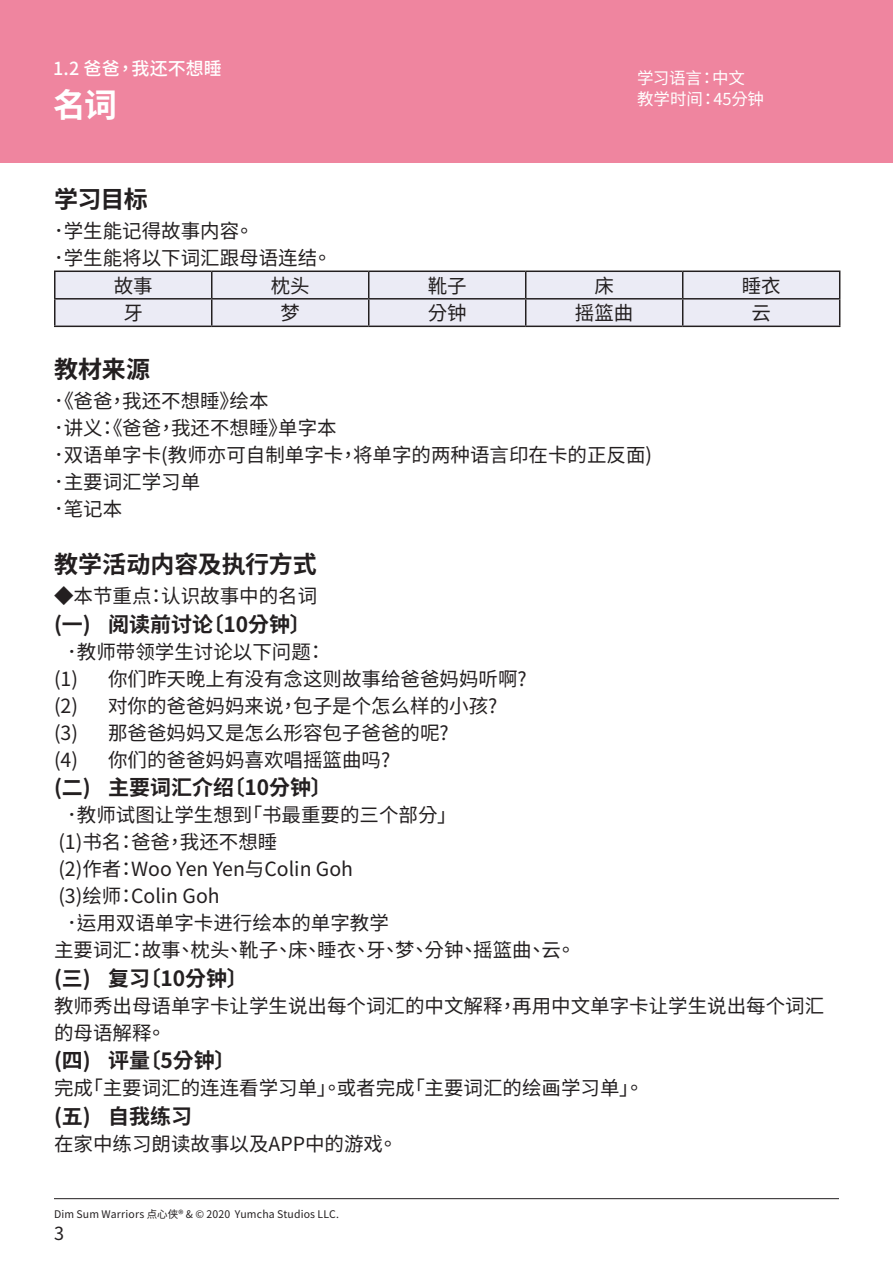
<style>
.page{position:relative;width:893px;height:1263px;background:#fff}
.page>*{position:absolute;margin:0;border:0;box-sizing:border-box;transform-origin:0 0}
.t1{font:700 33px "Noto Sans CJ Ktc";color:#fff}
.body_title{font:700 24px "Noto Sans CJ Ktc";letter-spacing:-.005em;color:#231f20}
.Sub_title{font:700 21px "Noto Sans CJ Ktc";color:#231f20}
.body{font:19.5px/27px "Noto Sans CJ Ktc";color:#231f20}
.t2{font:500 18px "Noto Sans CJ Ktc";letter-spacing:.005em;color:#fff}
.t3{font:18px "Noto Sans CJ Ktc";color:#231f20}
.t4{font:16.5px "Noto Sans CJ Ktc";letter-spacing:-.015em;color:#fff}
.t5{font:10.5px "Noto Sans CJ Ktc";letter-spacing:.015em;color:#231f20}
</style>
<div class="page">
<hr style="left:54px;top:1198px;width:785px;height:1px;background:#231f20">
<div style="left:0;top:0;width:893px;height:163px;background:#ef859f"></div>
<hr style="left:54px;top:270px;width:158px;height:2px;background:#231f20">
<hr style="left:54px;top:272px;width:2px;height:26px;background:#231f20">
<hr style="left:212px;top:270px;width:157px;height:2px;background:#231f20">
<hr style="left:369px;top:270px;width:157px;height:2px;background:#231f20">
<hr style="left:526px;top:270px;width:157px;height:2px;background:#231f20">
<hr style="left:683px;top:270px;width:157px;height:2px;background:#231f20">
<hr style="left:54px;top:298px;width:158px;height:2px;background:#231f20">
<hr style="left:54px;top:300px;width:2px;height:26px;background:#231f20">
<svg style="left:55px;top:271px;width:785px;height:55px"></svg>
<hr style="left:54px;top:326px;width:158px;height:1px;background:#231f20">
<hr style="left:212px;top:326px;width:157px;height:1px;background:#231f20">
<hr style="left:369px;top:326px;width:157px;height:1px;background:#231f20">
<hr style="left:526px;top:326px;width:157px;height:1px;background:#231f20">
<hr style="left:683px;top:326px;width:157px;height:1px;background:#231f20">
<h3 class="t2" style="left:53px;top:58px;width:170px">1.2 爸爸，我还不想睡</h3>
<h1 class="t1" style="left:53px;top:86px;width:65px">名词</h1>
<p class="t4" style="left:637px;top:69px;width:109px">学习语言：中文</p>
<p class="t4" style="left:637px;top:90px;width:129px">教学时间：45分钟</p>
<p class="body_title" style="left:54px;top:185px;width:95px">学习目标</p>
<p class="body" style="left:49px;top:217px;width:206px">．学生能记得故事内容。</p>
<p class="body" style="left:49px;top:244px;width:284px">．学生能将以下词汇跟母语连结。</p>
<p class="body" style="left:114px;top:273px;width:40px">故事</p>
<p class="body" style="left:271px;top:273px;width:40px">枕头</p>
<p class="body" style="left:428px;top:273px;width:40px">靴子</p>
<p class="body" style="left:594px;top:273px;width:21px">床</p>
<p class="body" style="left:742px;top:273px;width:41px">睡衣</p>
<p class="body" style="left:123px;top:300px;width:21px">牙</p>
<p class="body" style="left:280px;top:300px;width:21px">梦</p>
<p class="body" style="left:428px;top:300px;width:40px">分钟</p>
<p class="body" style="left:575px;top:300px;width:60px">摇篮曲</p>
<p class="body" style="left:751px;top:300px;width:21px">云</p>
<p class="body_title" style="left:54px;top:356px;width:98px">教材来源</p>
<p class="body" style="left:49px;top:388px;width:221px">．《爸爸，我还不想睡》绘本</p>
<p class="body" style="left:49px;top:415px;width:289px">．讲义：《爸爸，我还不想睡》单字本</p>
<p class="body" style="left:49px;top:442px;width:605px">．双语单字卡(教师亦可自制单字卡，将单字的两种语言印在卡的正反面)</p>
<p class="body" style="left:49px;top:469px;width:153px">．主要词汇学习单</p>
<p class="body" style="left:49px;top:496px;width:75px">．笔记本</p>
<p class="body_title" style="left:54px;top:551px;width:264px">教学活动内容及执行方式</p>
<p class="body" style="left:54px;top:583px;width:265px">◆本节重点：认识故事中的名词</p>
<p class="Sub_title" style="left:54px;top:612px;width:258px">(一) 阅读前讨论〔10分钟〕</p>
<p class="body" style="left:62px;top:638px;width:265px">．教师带领学生讨论以下问题：</p>
<p class="body" style="left:54px;top:665px;width:474px">(1) 你们昨天晚上有没有念这则故事给爸爸妈妈听啊?</p>
<p class="body" style="left:54px;top:692px;width:445px">(2) 对你的爸爸妈妈来说，包子是个怎么样的小孩?</p>
<p class="body" style="left:54px;top:719px;width:396px">(3) 那爸爸妈妈又是怎么形容包子爸爸的呢?</p>
<p class="body" style="left:54px;top:746px;width:338px">(4) 你们的爸爸妈妈喜欢唱摇篮曲吗?</p>
<p class="Sub_title" style="left:54px;top:776px;width:279px">(二) 主要词汇介绍〔10分钟〕</p>
<p class="body" style="left:62px;top:802px;width:396px">．教师试图让学生想到「书最重要的三个部分」</p>
<p class="body" style="left:58px;top:829px;width:221px">(1)书名：爸爸，我还不想睡</p>
<p class="body" style="left:58px;top:856px;width:296px">(2)作者：Woo Yen Yen与Colin Goh</p>
<p class="body" style="left:58px;top:883px;width:163px">(3)绘师：Colin Goh</p>
<p class="body" style="left:62px;top:910px;width:328px">．运用双语单字卡进行绘本的单字教学</p>
<p class="body" style="left:54px;top:937px;width:523px">主要词汇：故事、枕头、靴子、床、睡衣、牙、梦、分钟、摇篮曲、云。</p>
<p class="Sub_title" style="left:54px;top:966px;width:195px">(三) 复习〔10分钟〕</p>
<p class="body" style="left:54px;top:992px;width:772px">教师秀出母语单字卡让学生说出每个词汇的中文解释，再用中文单字卡让学生说出每个词汇的母语解释。</p>
<p class="Sub_title" style="left:54px;top:1049px;width:183px">(四) 评量〔5分钟〕</p>
<p class="body" style="left:54px;top:1075px;width:591px">完成「主要词汇的连连看学习单」。或者完成「主要词汇的绘画学习单」。</p>
<p class="Sub_title" style="left:54px;top:1104px;width:139px">(五) 自我练习</p>
<p class="body" style="left:54px;top:1130px;width:345px">在家中练习朗读故事以及APP中的游戏。</p>
<p class="t5" style="left:54px;top:1208px;width:287px">Dim Sum Warriors 点心侠® &amp; © 2020 Yumcha Studios LLC.</p>
<p class="t3" style="left:54px;top:1223px;width:11px">3</p>
</div>
